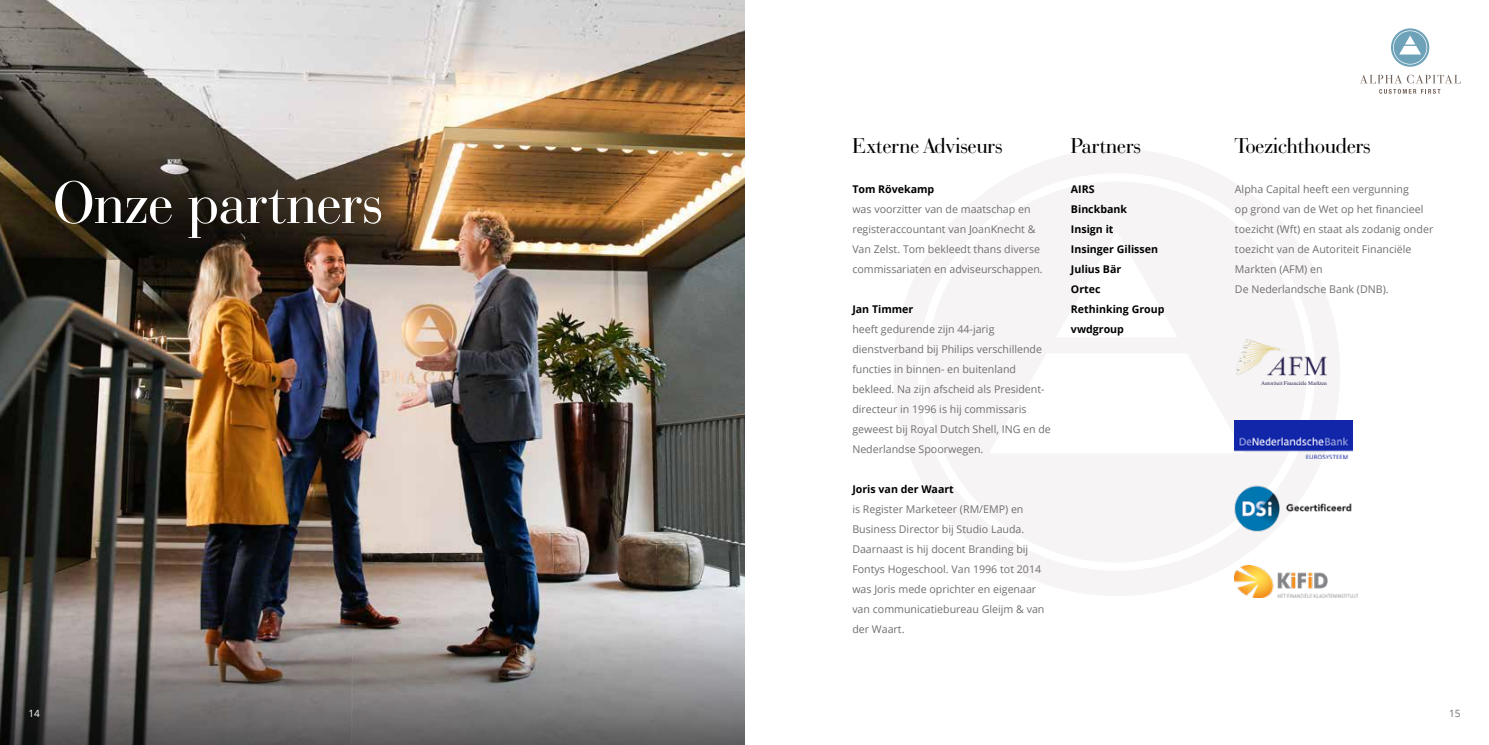
<style>
.page{position:relative;width:1489px;height:745px;background:#fff}
.page>*{position:absolute;margin:0;border:0;box-sizing:border-box;transform-origin:0 0}
.t1{font:62.5px "Bauer Bodoni BT";color:#fff}
.t2{font:22.5px "Bauer Bodoni BT";color:#000}
.t3{font:10.62px/20px "Open Sans";color:#706f6f}
.t4{font:700 10.62px/20px "Open Sans";color:#000}
.t5{font:10px "Open Sans";color:#fff}
.t6{font:10px "Open Sans";color:#706f6f}
.t7{font:5.5px "Times";color:#2b2251}
</style>
<div class="page">
<svg style="left:894px;top:149px;width:445px;height:446px"></svg>
<svg style="left:926px;top:181px;width:380px;height:381px;fill:#f6f4f4"></svg>
<img style="left:0;top:0;width:744px;height:611px">
<svg style="left:0;top:611px;width:744px;height:133px;background:#7b7776"></svg>
<img style="left:1234px;top:484px;width:118px;height:47px">
<img style="left:1234px;top:565px;width:123px;height:32px">
<img style="left:1234px;top:420px;width:118px;height:38px">
<svg style="left:1360px;top:75px;width:100px;height:8px"></svg>
<svg style="left:1379px;top:89px;width:61px;height:5px"></svg>
<svg style="left:1391px;top:28px;width:38px;height:39px"></svg>
<img style="left:1234px;top:335px;width:106px;height:50px">
<h1 class="t1" style="left:53px;top:164px;width:331px">Onze partners</h1>
<h2 class="t2" style="left:852px;top:132px;width:152px">Externe Adviseurs</h2>
<p class="t4" style="left:852px;top:179px;width:84px">Tom Rövekamp</p>
<p class="t3" style="left:852px;top:199px;width:192px">was voorzitter van de maatschap en registeraccountant van JoanKnecht &amp; Van Zelst. Tom bekleedt thans diverse commissariaten en adviseurschappen.</p>
<p class="t4" style="left:852px;top:299px;width:63px">Jan Timmer</p>
<p class="t3" style="left:852px;top:319px;width:200px">heeft gedurende zijn 44-jarig dienstverband bij Philips verschillende functies in binnen- en buitenland bekleed. Na zijn afscheid als President&shy;directeur in 1996 is hij commissaris geweest bij Royal Dutch Shell, ING en de Nederlandse Spoorwegen.</p>
<p class="t4" style="left:852px;top:479px;width:103px">Joris van der Waart</p>
<p class="t3" style="left:852px;top:499px;width:194px">is Register Marketeer (RM/EMP) en<br>Business Director bij Studio Lauda.<br>Daarnaast is hij docent Branding bij<br>Fontys Hogeschool. Van 1996 tot 2014 was Joris mede oprichter en eigenaar van communicatiebureau Gleijm &amp; van der Waart.</p>
<h2 class="t2" style="left:1070px;top:132px;width:71px">Partners</h2>
<p class="t4" style="left:1070px;top:179px;width:95px">AIRS<br>Binckbank<br>Insign it<br>Insinger Gilissen<br>Julius Bär<br>Ortec<br>Rethinking Group vwdgroup</p>
<h2 class="t2" style="left:1234px;top:132px;width:137px">Toezichthouders</h2>
<p class="t3" style="left:1234px;top:179px;width:200px">Alpha Capital heeft een vergunning<br>op grond van de Wet op het financieel toezicht (Wft) en staat als zodanig onder toezicht van de Autoriteit Financiële<br>Markten (AFM) en<br>De Nederlandsche Bank (DNB).</p>
<p class="t7" style="left:1261px;top:378px;width:67px">Autoriteit Financiële Markten</p>
<p class="t5" style="left:28px;top:705px;width:13px">14</p>
<p class="t6" style="left:1448px;top:705px;width:13px">15</p>
</div>
